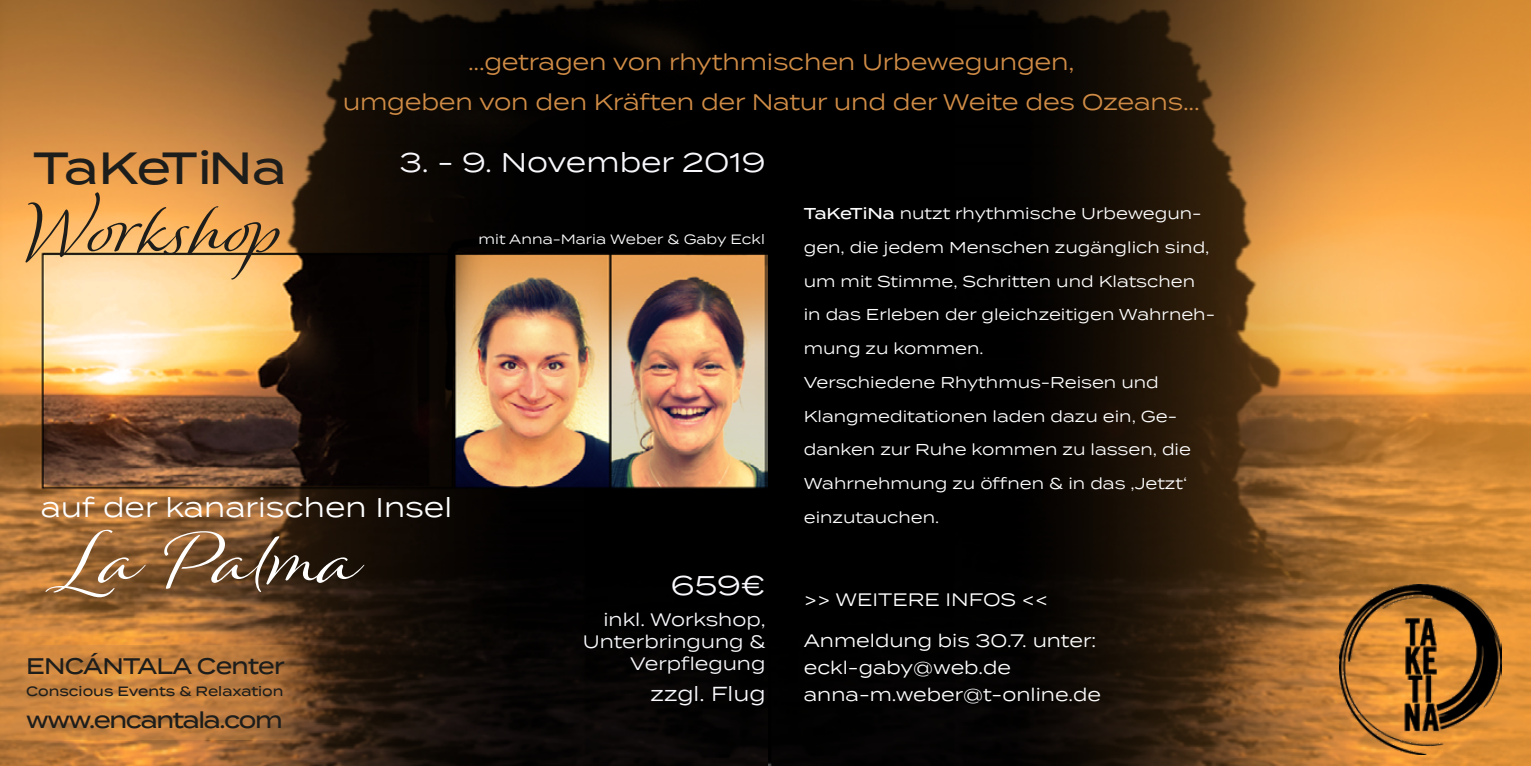
<style>
.page{position:relative;width:1531px;height:766px;background:#fff}
.page>*{position:absolute;margin:0;border:0;box-sizing:border-box;transform-origin:0 0}
.t1{font:63px "Winsome";color:#fff}
.t2{font:60.75px "Winsome";color:#1d1d1b}
.t3{font:500 45px "Termina";letter-spacing:-.04em;color:#1d1d1b}
.t4{font:27px "Termina";color:#fff}
.t5{font:27px "Termina";color:#f9f9fd}
.t6{font:22.5px/40.5px "Termina";letter-spacing:-.01em;color:#d08c46;text-align:center}
.t7{font:500 22.5px "Termina";letter-spacing:-.06em;color:#1d1d1b}
.t8{font:500 22.5px "Termina";letter-spacing:-.03em;color:#1d1d1b}
.t9{font:20.25px "Termina";color:#f9f9fd}
.t10{font:18px/27px "Termina";color:#fff}
.t11{font:18px/21.6px "Termina";color:#f9f9fd;text-align:right}
.t12{font:15.75px/33.8px "Termina";color:#fff}
.t13{font:13.5px "Termina";color:#fff}
.t14{font:500 13.5px "Termina";color:#1d1d1b}
.s1{font-weight:500}
</style>
<div class="page">
<img style="left:768px;top:0;width:763px;height:765px">
<img style="left:0;top:0;width:768px;height:765px">
<img style="left:1339px;top:584px;width:163px;height:170px">
<svg style="left:0;top:645px;width:328px;height:94px;background:#b9793b"></svg>
<h3 class="t3" style="left:33px;top:135px;width:255px">TaKeTiNa</h3>
<h3 class="t6" style="left:343px;top:41px;width:858px">...getragen von rhythmischen Urbewegungen,<br>umgeben von den Kräften der Natur und der Weite des Ozeans...</h3>
<h3 class="t5" style="left:399px;top:143px;width:368px">3. - 9. November 2019</h3>
<h2 class="t2" style="left:25px;top:194px;width:269px">Workshop</h2>
<p class="t13" style="left:479px;top:229px;width:288px">mit Anna-Maria Weber &amp; Gaby Eckl</p>
<h3 class="t4" style="left:41px;top:488px;width:413px">auf der kanarischen Insel</h3>
<h1 class="t1" style="left:62px;top:521px;width:303px">La Palma</h1>
<h3 class="t8" style="left:26px;top:649px;width:260px">ENCÁNTALA Center</h3>
<p class="t14" style="left:26px;top:681px;width:259px">Conscious Events &amp; Relaxation</p>
<h3 class="t7" style="left:26px;top:703px;width:258px">www.encantala.com</h3>
<h3 class="t5" style="left:671px;top:565px;width:96px">659€</h3>
<p class="t11" style="left:583px;top:608px;width:184px">inkl. Workshop,<br>Unterbringung &amp;<br>Verpflegung</p>
<p class="t9" style="left:651px;top:679px;width:116px">zzgl. Flug</p>
<p class="t12" style="left:804px;top:196px;width:413px"><span class="s1">TaKeTiNa</span> nutzt rhythmische Urbewegun&shy;gen, die jedem Menschen zugänglich sind, um mit Stimme, Schritten und Klatschen in das Erleben der gleichzeitigen Wahrneh&shy;mung zu kommen.<br>Verschiedene Rhythmus-Reisen und Klangmeditationen laden dazu ein, Ge&shy;danken zur Ruhe kommen zu lassen, die Wahrnehmung zu öffnen &amp; in das ‚Jetzt‘ einzutauchen.</p>
<p class="t10" style="left:804px;top:585px;width:246px">&gt;&gt; WEITERE INFOS &lt;&lt;</p>
<p class="t10" style="left:804px;top:626px;width:299px">Anmeldung bis 30.7. unter: eckl-gaby@web.de anna-m.weber@t-online.de</p>
</div>
